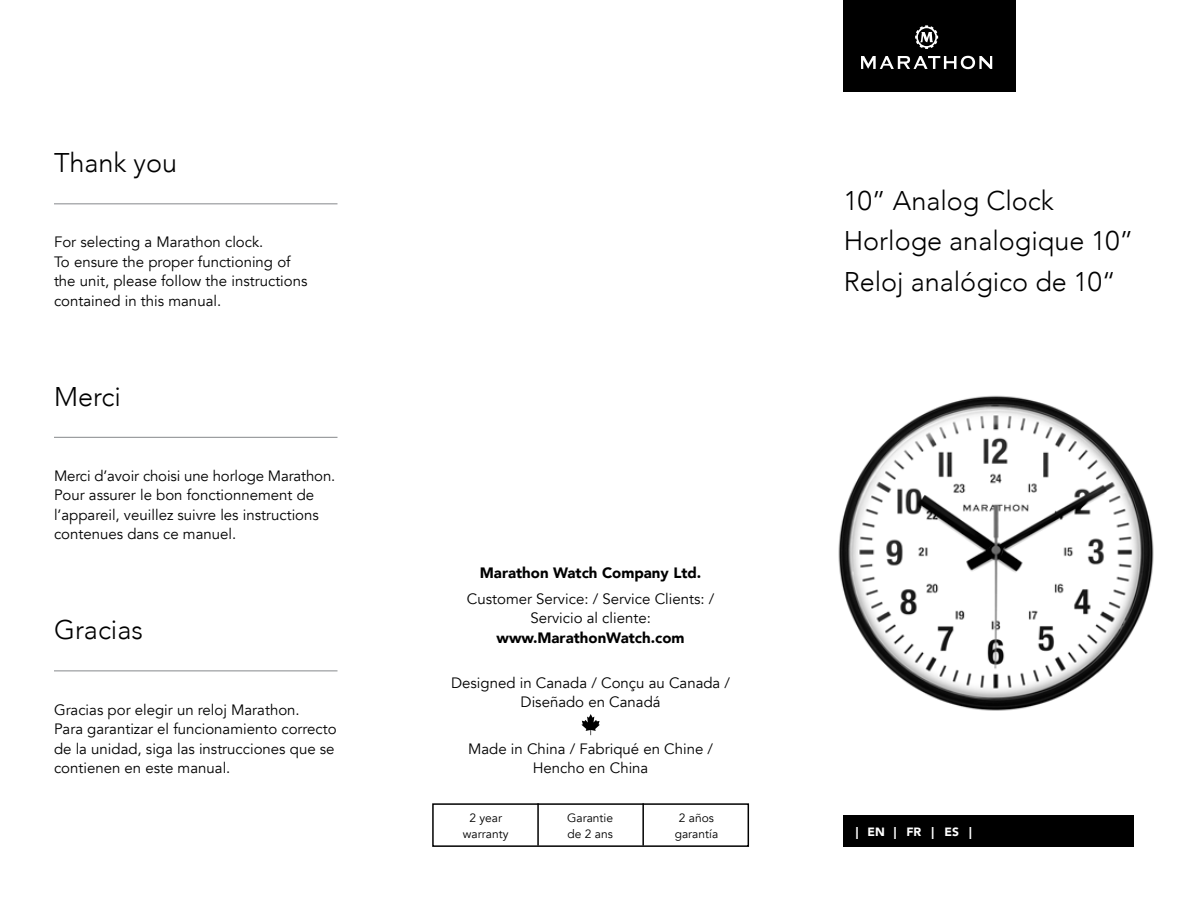
<style>
.page{position:relative;width:1188px;height:918px;background:#fff}
.page>*{position:absolute;margin:0;border:0;box-sizing:border-box;transform-origin:0 0}
.t1{font:300 27px/40.5px "Avenir";color:#000}
.t2{font:15px/19.5px "Avenir";color:#000;text-align:center}
.t3{font:900 15px "Avenir";color:#000}
.t4{font:12px/16.5px "Avenir";color:#000;text-align:center}
.t5{font:900 12px "Avenir";color:#fff}
</style>
<div class="page">
<div style="left:844px;top:0;width:172px;height:91px;background:#000"></div>
<svg style="left:915px;top:25px;width:23px;height:24px"></svg>
<svg style="left:861px;top:56px;width:131px;height:13px"></svg>
<div style="left:844px;top:816px;width:290px;height:31px;background:#000"></div>
<img style="left:838px;top:395px;width:316px;height:316px">
<svg style="left:581px;top:714px;width:19px;height:21px"></svg>
<div style="left:432px;top:803px;width:317px;height:44px;border:2px solid #000"></div>
<hr style="left:537px;top:803px;width:2px;height:43px;background:#000">
<hr style="left:642px;top:803px;width:2px;height:43px;background:#000">
<hr style="left:54px;top:203px;width:284px;height:1px;background:#939598">
<hr style="left:54px;top:437px;width:284px;height:1px;background:#939598">
<hr style="left:54px;top:670px;width:284px;height:1px;background:#939598">
<h1 class="t1" style="left:54px;top:142px;width:125px">Thank you</h1>
<p class="t2" style="left:54px;top:233px;width:255px;text-align:left">For selecting a Marathon clock.<br>To ensure the proper functioning of the unit, please follow the instructions contained in this manual.</p>
<h1 class="t1" style="left:54px;top:376px;width:68px">Merci</h1>
<p class="t2" style="left:54px;top:466px;width:283px;text-align:left">Merci d’avoir choisi une horloge Marathon.<br>Pour assurer le bon fonctionnement de l’appareil, veuillez suivre les instructions contenues dans ce manuel.</p>
<h1 class="t1" style="left:54px;top:610px;width:90px">Gracias</h1>
<p class="t2" style="left:54px;top:700px;width:284px;text-align:left">Gracias por elegir un reloj Marathon.<br>Para garantizar el funcionamiento correcto de la unidad, siga las instrucciones que se contienen en este manual.</p>
<p class="t3" style="left:480px;top:560px;width:223px">Marathon Watch Company Ltd.</p>
<p class="t2" style="left:467px;top:589px;width:249px">Customer Service: / Service Clients: /<br>Servicio al cliente:</p>
<p class="t3" style="left:497px;top:625px;width:189px">www.MarathonWatch.com</p>
<p class="t2" style="left:451px;top:673px;width:281px">Designed in Canada / Conçu au Canada /<br>Diseñado en Canadá</p>
<p class="t2" style="left:468px;top:739px;width:247px">Made in China / Fabriqué en Chine /<br>Hencho en China</p>
<p class="t4" style="left:463px;top:810px;width:47px">2 year warranty</p>
<p class="t4" style="left:567px;top:810px;width:47px;text-align:left">Garantie de 2 ans</p>
<p class="t4" style="left:675px;top:810px;width:45px">2 años garantía</p>
<h1 class="t1" style="left:844px;top:180px;width:291px">10” Analog Clock<br>Horloge analogique 10”<br>Reloj analógico de 10“</h1>
<p class="t5" style="left:856px;top:822px;width:118px">|EN|FR| ES |</p>
</div>
